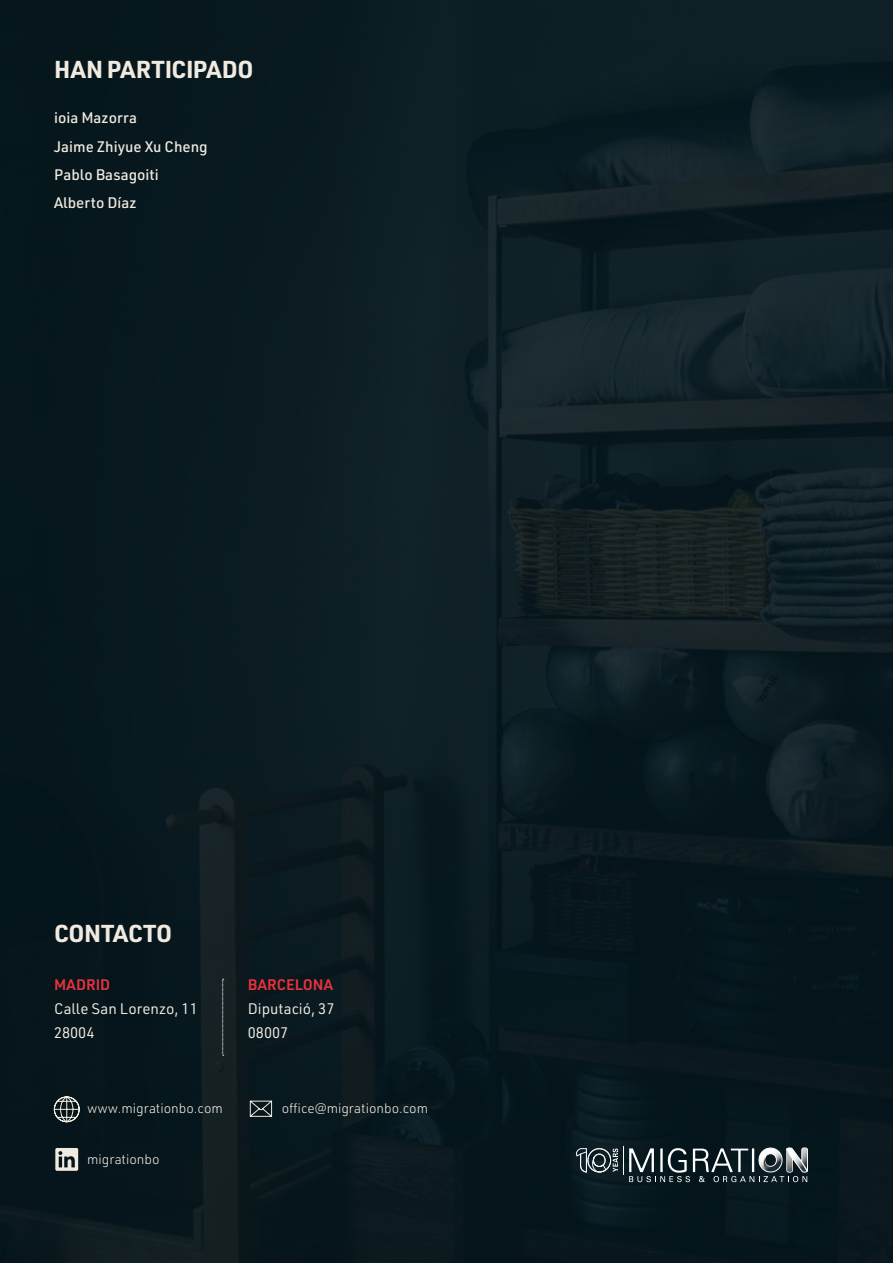
<style>
.page{position:relative;width:893px;height:1263px;background:#05171e}
.page>*{position:absolute;margin:0;border:0;box-sizing:border-box;transform-origin:0 0}
.t1{font:700 24px "URWDIN";letter-spacing:-.01em;color:#f0eae0}
.t2{font:500 15px/28.2px "URWDIN";color:#f0eae0}
.t3{font:15px/24px "URWDIN";color:#f0eae0}
.t4{font:600 15px "URWDIN";color:#e9323d}
.t5{font:300 13.5px "URWDIN";color:#f0eae0}
</style>
<div class="page">
<svg style="left:222px;top:979px;width:2px;height:77px"></svg>
<svg style="left:54px;top:1096px;width:26px;height:27px"></svg>
<svg style="left:249px;top:1100px;width:24px;height:17px"></svg>
<svg style="left:55px;top:1148px;width:23px;height:23px"></svg>
<svg style="left:576px;top:1146px;width:231px;height:36px"></svg>
<h1 class="t1" style="left:54px;top:53px;width:201px">HAN PARTICIPADO</h1>
<p class="t2" style="left:54px;top:103px;width:155px">ioia Mazorra<br>Jaime Zhiyue Xu Cheng<br>Pablo Basagoiti<br>Alberto Díaz</p>
<h1 class="t1" style="left:54px;top:917px;width:120px">CONTACTO</h1>
<p class="t4" style="left:54px;top:974px;width:58px">MADRID</p>
<p class="t3" style="left:54px;top:996px;width:145px">Calle San Lorenzo, 11<br>28004</p>
<p class="t5" style="left:87px;top:1099px;width:137px">www.migrationbo.com</p>
<p class="t5" style="left:87px;top:1150px;width:74px">migrationbo</p>
<p class="t4" style="left:248px;top:974px;width:87px">BARCELONA</p>
<p class="t3" style="left:248px;top:996px;width:88px">Diputació, 37<br>08007</p>
<p class="t5" style="left:282px;top:1099px;width:148px">office@migrationbo.com</p>
</div>
